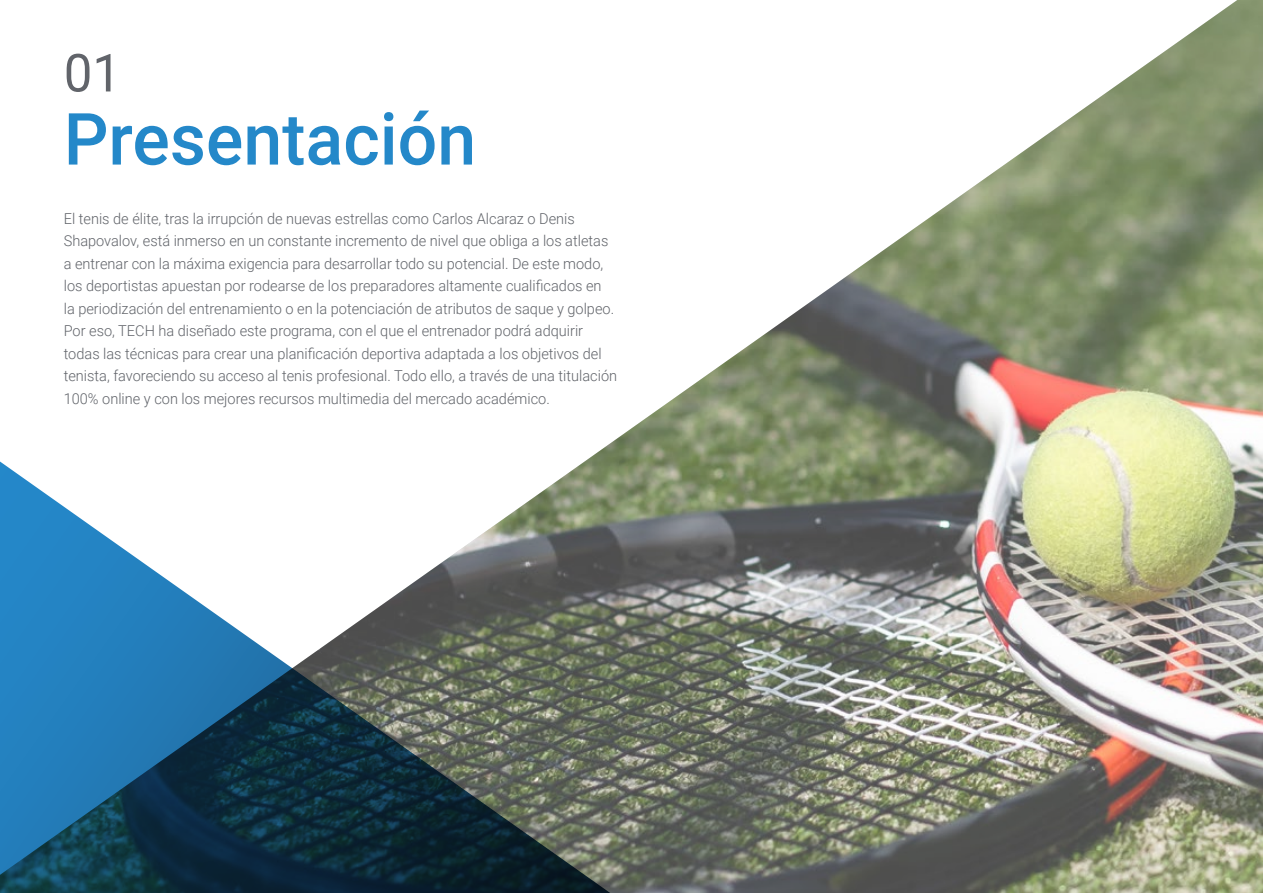
<style>
.page{position:relative;width:1263px;height:893px;background:#fff}
.page>*{position:absolute;margin:0;border:0;box-sizing:border-box;transform-origin:0 0}
.t1{font:500 72px "Roboto";color:#2488c9}
.t2{font:52.5px "Roboto";color:#61646a}
.t3{font:300 15px/22.5px "Roboto";color:#61646a}
</style>
<div class="page">
<img style="left:606px;top:0;width:657px;height:893px">
<svg style="left:0;top:446px;width:640px;height:447px"></svg>
<h2 class="t2" style="left:64px;top:36px;width:59px">01</h2>
<h1 class="t1" style="left:64px;top:89px;width:414px">Presentación</h1>
<p class="t3" style="left:64px;top:207px;width:555px">El tenis de élite, tras la irrupción de nuevas estrellas como Carlos Alcaraz o Denis Shapovalov, está inmerso en un constante incremento de nivel que obliga a los atletas a entrenar con la máxima exigencia para desarrollar todo su potencial. De este modo, los deportistas apuestan por rodearse de los preparadores altamente cualificados en<br>la periodización del entrenamiento o en la potenciación de atributos de saque y golpeo.<br>Por eso, TECH ha diseñado este programa, con el que el entrenador podrá adquirir todas las técnicas para crear una planificación deportiva adaptada a los objetivos del tenista, favoreciendo su acceso al tenis profesional. Todo ello, a través de una titulación 100% online y con los mejores recursos multimedia del mercado académico.</p>
</div>
